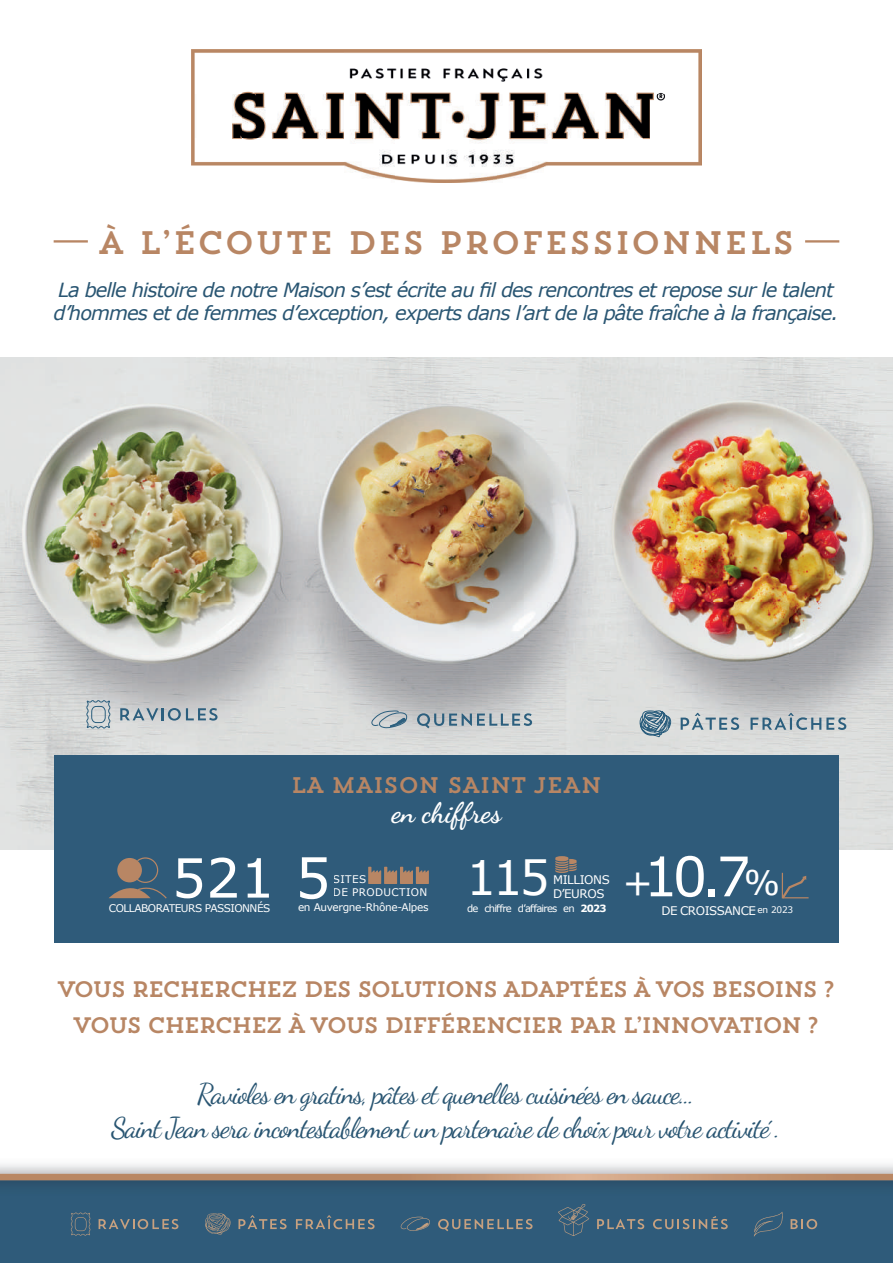
<style>
.page{position:relative;width:893px;height:1263px;background:#fff}
.page>*{position:absolute;margin:0;border:0;box-sizing:border-box;transform-origin:0 0}
.t1{font:54.6px "Verdana";color:#fff}
.t2{font:54px "Verdana";color:#fff}
.t3{font:47.55px "Verdana";color:#fff}
.t4{font:37.5px "Verdana";color:#fff}
.t5{font:33.9px "Verdana";color:#fff}
.t6{font:32.4px "Trend Slab One";color:#b88664}
.t7{font:28.5px/34.2px "Dancing Script";letter-spacing:-.05em;color:#295572;text-align:center}
.t8{font:700 28.35px "Dancing Script";color:#fff}
.t9{font:22.5px "Trend Slab One";letter-spacing:-.05em;color:#b88664}
.t10{font:22.35px/36px "Trend Slab One";letter-spacing:-.1em;color:#b88664;text-align:center}
.t11{font:italic 19.5px/23.4px "Verdana";letter-spacing:-.05em;color:#295572}
.t12{font:11.85px "Verdana";letter-spacing:-.035em;color:#fff}
.t13{font:10.5px "Verdana";letter-spacing:-.03em;color:#fff}
.t14{font:10.5px/12.6px "Verdana";letter-spacing:.035em;color:#fff}
.t15{font:9.9px "Verdana";letter-spacing:-.08em;color:#fff}
.t16{font:9px "Verdana";letter-spacing:-.025em;color:#fff}
.s1{font-size:56.4px}
.s2{font-weight:700}
</style>
<div class="page">
<img style="left:0;top:357px;width:893px;height:492px">
<div style="left:0;top:1176px;width:893px;height:87px;background:#2f5b7a"></div>
<img style="left:192px;top:50px;width:509px;height:132px">
<img style="left:0;top:1164px;width:893px;height:21px">
<svg style="left:791px;top:1219px;width:26px;height:10px"></svg>
<svg style="left:754px;top:1212px;width:29px;height:24px"></svg>
<svg style="left:438px;top:1219px;width:95px;height:12px"></svg>
<svg style="left:400px;top:1216px;width:30px;height:15px"></svg>
<svg style="left:238px;top:1215px;width:49px;height:14px"></svg>
<svg style="left:296px;top:1215px;width:79px;height:14px"></svg>
<svg style="left:205px;top:1213px;width:26px;height:22px"></svg>
<svg style="left:99px;top:1219px;width:79px;height:10px"></svg>
<svg style="left:71px;top:1212px;width:19px;height:23px"></svg>
<svg style="left:597px;top:1219px;width:47px;height:10px"></svg>
<svg style="left:653px;top:1216px;width:75px;height:13px"></svg>
<svg style="left:558px;top:1204px;width:31px;height:32px"></svg>
<hr style="left:54px;top:240px;width:34px;height:3px;background:#b88664">
<hr style="left:805px;top:240px;width:34px;height:3px;background:#b88664">
<div style="left:54px;top:755px;width:785px;height:188px;background:#2f5b7a"></div>
<svg style="left:120px;top:708px;width:98px;height:13px"></svg>
<svg style="left:86px;top:699px;width:25px;height:30px"></svg>
<svg style="left:681px;top:713px;width:58px;height:17px"></svg>
<svg style="left:751px;top:713px;width:95px;height:17px;background:#a6b4bc"></svg>
<svg style="left:638px;top:710px;width:33px;height:28px"></svg>
<svg style="left:417px;top:713px;width:115px;height:15px;background:#9dadb6"></svg>
<svg style="left:370px;top:710px;width:38px;height:18px"></svg>
<svg style="left:368px;top:867px;width:61px;height:17px"></svg>
<svg style="left:781px;top:872px;width:28px;height:27px"></svg>
<svg style="left:109px;top:857px;width:58px;height:42px"></svg>
<svg style="left:555px;top:856px;width:22px;height:17px"></svg>
<h3 class="t6" style="left:98px;top:222px;width:699px">À L’ÉCOUTE DES PROFESSIONNELS</h3>
<p class="t11" style="left:54px;top:278px;width:786px">La belle histoire de notre Maison s’est écrite au fil des rencontres et repose sur le talent d’hommes et de femmes d’exception, experts dans l’art de la pâte fraîche à la française.</p>
<p class="t9" style="left:291px;top:771px;width:313px">LA MAISON SAINT JEAN</p>
<h3 class="t8" style="left:392px;top:795px;width:111px">en chiffres</h3>
<h2 class="t2" style="left:172px;top:841px;width:161px">521 <span class="s1">5</span></h2>
<p class="t13" style="left:298px;top:900px;width:132px">en Auvergne-Rhône-Alpes</p>
<h3 class="t3" style="left:466px;top:845px;width:85px">115</h3>
<p class="t12" style="left:553px;top:872px;width:58px">MILLIONS</p>
<p class="t14" style="left:333px;top:873px;width:96px">SITES<br>DE PRODUCTION</p>
<p class="t12" style="left:553px;top:886px;width:53px">D’EUROS</p>
<p class="t13" style="left:109px;top:901px;width:163px">COLLABORATEURS PASSIONNÉS</p>
<p class="t15" style="left:467px;top:901px;width:141px">de chiffre d’affaires en <span class="s2">2023</span></p>
<h1 class="t1" style="left:643px;top:839px;width:109px">10.7</h1>
<p class="t12" style="left:661px;top:902px;width:96px">DE CROISSANCE</p>
<h3 class="t4" style="left:622px;top:856px;width:32px">+</h3>
<h3 class="t5" style="left:744px;top:859px;width:38px">%</h3>
<p class="t16" style="left:757px;top:904px;width:37px">en 2023</p>
<p class="t10" style="left:57px;top:970px;width:780px">VOUS RECHERCHEZ DES SOLUTIONS ADAPTÉES À VOS BESOINS ?<br>VOUS CHERCHEZ À VOUS DIFFÉRENCIER PAR L’INNOVATION ?</p>
<h3 class="t7" style="left:111px;top:1077px;width:671px">Ravioles en gratins, pâtes et quenelles cuisinées en sauce...<br>Saint Jean sera incontestablement un partenaire de choix pour votre activité .</h3>
</div>
